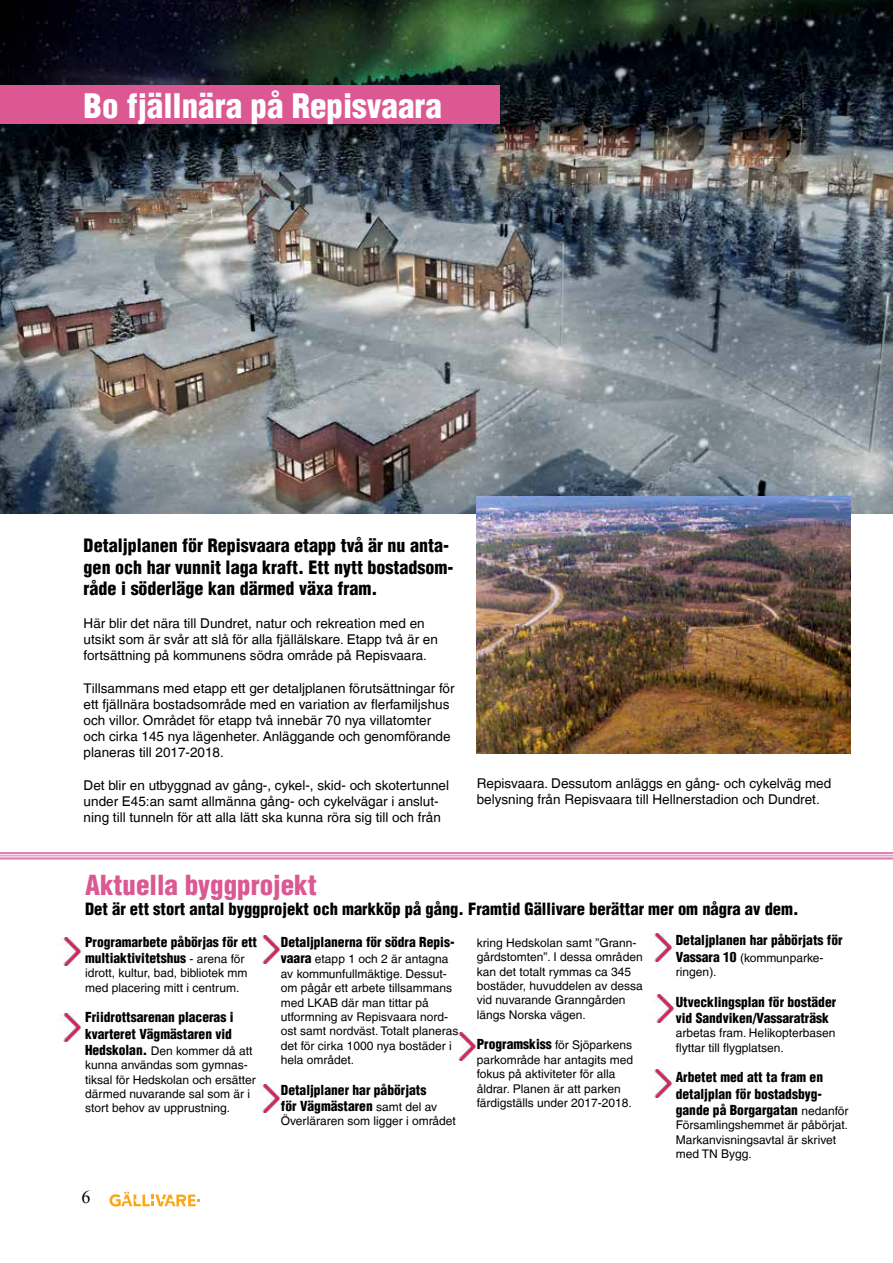
<style>
.page{position:relative;width:893px;height:1263px;background:#fff}
.page>*{position:absolute;margin:0;border:0;box-sizing:border-box;transform-origin:0 0}
.t1{font:900 condensed 33px "Helvetica LT";color:#fff}
.t2{font:900 condensed 27px "Helvetica LT";color:#db5893}
.t3{font:900 condensed 18px/21.6px "Helvetica LT";color:#000}
.t4{font:18px "Times New Roman";color:#000}
.t5{font:900 condensed 16.5px "Helvetica LT";color:#000}
.t6{font:13.5px/16.2px "Helvetica LT";color:#000}
.t7{font:900 condensed 13.5px/16.2px "Helvetica LT";color:#000}
.t8{font:12px/14.4px "Helvetica LT";color:#000}
.s1{font-weight:400;font-stretch:normal;font-size:12px}
.s2{font-weight:900;font-stretch:condensed;font-size:13.5px}
</style>
<div class="page">
<img style="left:0;top:0;width:893px;height:513px">
<div style="left:0;top:85px;width:500px;height:38px;background:#db5893"></div>
<hr style="left:0;top:852px;width:893px;height:2px;background:#e17bb1">
<hr style="left:0;top:855px;width:893px;height:1px;background:#e17bb1">
<hr style="left:0;top:857px;width:893px;height:2px;background:#e17bb1">
<img style="left:58px;top:938px;width:26px;height:28px">
<img style="left:58px;top:1013px;width:26px;height:28px">
<img style="left:257px;top:1084px;width:26px;height:28px">
<img style="left:257px;top:935px;width:26px;height:28px">
<img style="left:651px;top:933px;width:24px;height:28px">
<img style="left:453px;top:1032px;width:26px;height:28px">
<svg style="left:109px;top:1192px;width:91px;height:14px"></svg>
<img style="left:477px;top:496px;width:373px;height:258px">
<img style="left:651px;top:995px;width:26px;height:28px">
<img style="left:651px;top:1069px;width:24px;height:28px">
<h1 class="t1" style="left:84px;top:85px;width:360px">Bo fjällnära på Repisvaara</h1>
<h3 class="t3" style="left:84px;top:535px;width:371px">Detaljplanen för Repisvaara etapp två är nu anta&shy;gen och har vunnit laga kraft. Ett nytt bostadsom&shy;råde i söderläge kan därmed växa fram.</h3>
<p class="t6" style="left:84px;top:615px;width:356px">Här blir det nära till Dundret, natur och rekreation med en utsikt som är svår att slå för alla fjällälskare. Etapp två är en fortsättning på kommunens södra område på Repisvaara.</p>
<p class="t6" style="left:84px;top:680px;width:372px">Tillsammans med etapp ett ger detaljplanen förutsättningar för ett fjällnära bostadsområde med en variation av flerfamiljshus och villor. Området för etapp två innebär 70 nya villatomter och cirka 145 nya lägenheter. Anläggande och genomförande planeras till 2017-2018.</p>
<p class="t6" style="left:84px;top:777px;width:367px">Det blir en utbyggnad av gång-, cykel-, skid- och skotertunnel under E45:an samt allmänna gång- och cykelvägar i anslut&shy;ning till tunneln för att alla lätt ska kunna röra sig till och från</p>
<p class="t6" style="left:477px;top:775px;width:356px">Repisvaara. Dessutom anläggs en gång- och cykelväg med belysning från Repisvaara till Hellnerstadion och Dundret.</p>
<h2 class="t2" style="left:85px;top:868px;width:233px">Aktuella byggprojekt</h2>
<h3 class="t5" style="left:85px;top:898px;width:715px">Det är ett stort antal byggprojekt och markköp på gång. Framtid Gällivare berättar mer om några av dem.</h3>
<p class="t7" style="left:85px;top:933px;width:174px">Programarbete påbörjas för ett multiaktivitetshus <span class="s1">- arena för</span></p>
<p class="t8" style="left:85px;top:966px;width:164px">idrott, kultur, bad, bibliotek mm med placering mitt i centrum.</p>
<p class="t7" style="left:85px;top:1009px;width:150px">Friidrottsarenan placeras i kvarteret Vägmästaren vid</p>
<p class="t8" style="left:85px;top:1043px;width:172px"><span class="s2">Hedskolan.</span> Den kommer då att kunna användas som gymnas&shy;tiksal för Hedskolan och ersätter därmed nuvarande sal som är i stort behov av upprustning.</p>
<p class="t7" style="left:676px;top:932px;width:168px">Detaljplanen har påbörjats för</p>
<p class="t8" style="left:676px;top:950px;width:149px"><span class="s2">Vassara 10</span> (kommunparke&shy;ringen).</p>
<p class="t7" style="left:676px;top:993px;width:162px">Utvecklingsplan för bostäder vid Sandviken/Vassaraträsk</p>
<p class="t8" style="left:676px;top:1026px;width:161px">arbetas fram. Helikopterbasen flyttar till flygplatsen.</p>
<p class="t7" style="left:676px;top:1069px;width:174px">Arbetet med att ta fram en detaljplan för bostadsbyg&shy;gande på Borgargatan <span class="s1">nedanför</span></p>
<p class="t8" style="left:676px;top:1118px;width:174px">Församlingshemmet är påbörjat.<br>Markanvisningsavtal är skrivet med TN Bygg.</p>
<p class="t7" style="left:281px;top:934px;width:175px">Detaljplanerna för södra Repis-</p>
<p class="t8" style="left:281px;top:952px;width:179px"><span class="s2">vaara</span> etapp 1 och 2 är antagna av kommunfullmäktige. Dessut&shy;om pågår ett arbete tillsammans med LKAB där man tittar på utformning av Repisvaara nord&shy;ost samt nordväst. Totalt planeras det för cirka 1000 nya bostäder i hela området.</p>
<p class="t7" style="left:281px;top:1082px;width:158px">Detaljplaner har påbörjats för Vägmästaren <span class="s1">samt del av</span></p>
<p class="t8" style="left:281px;top:1114px;width:177px">Överläraren som ligger i området</p>
<p class="t8" style="left:477px;top:935px;width:167px">kring Hedskolan samt ”Grann&shy;gårdstomten”. I dessa områden kan det totalt rymmas ca 345 bostäder, huvuddelen av dessa vid nuvarande Granngården längs Norska vägen.</p>
<p class="t8" style="left:477px;top:1038px;width:158px"><span class="s2">Programskiss</span> för Sjöparkens parkområde har antagits med fokus på aktiviteter för alla åldrar. Planen är att parken färdigställs under 2017-2018.</p>
<h3 class="t4" style="left:81px;top:1185px;width:10px">6</h3>
</div>
